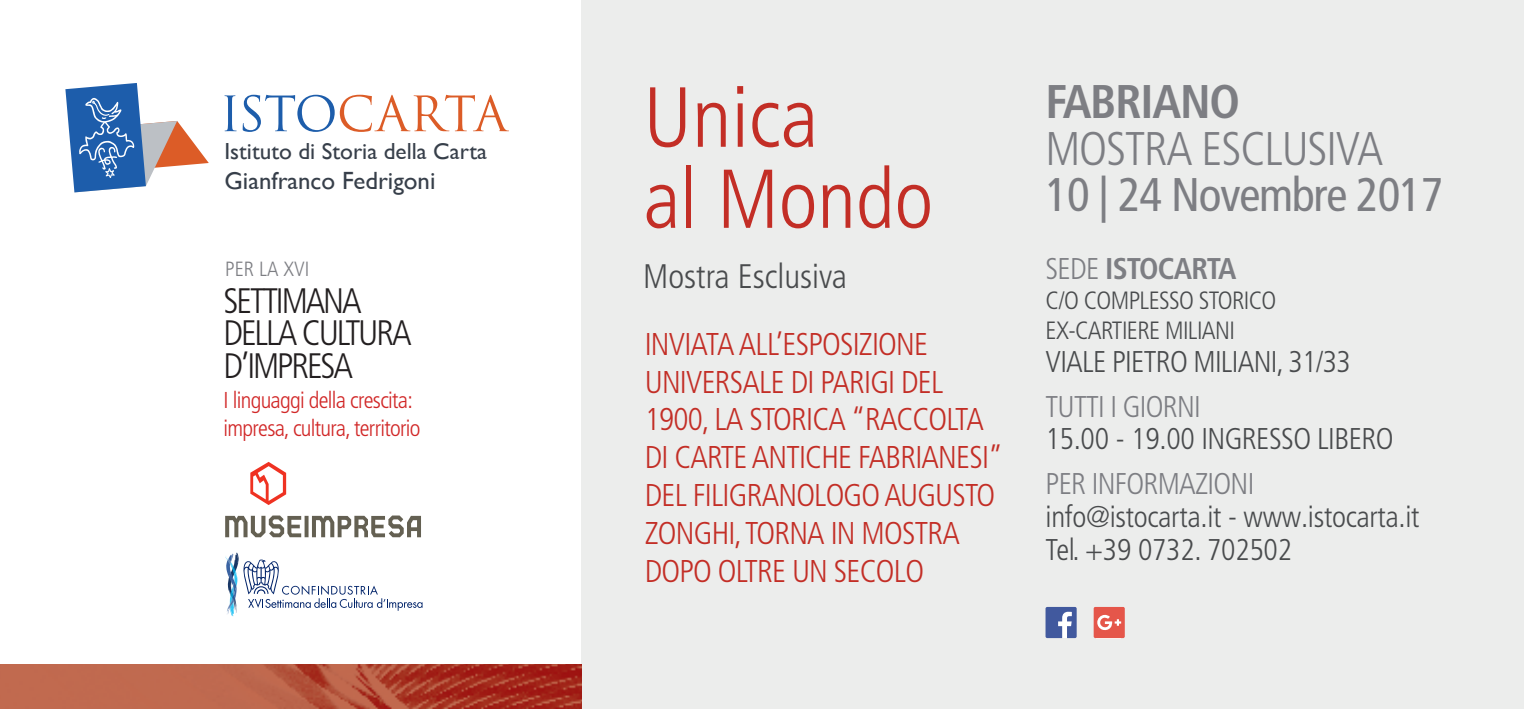
<style>
.page{position:relative;width:1524px;height:709px;background:#fff}
.page>*{position:absolute;margin:0;border:0;box-sizing:border-box;transform-origin:0 0}
.t1{font:300 condensed 85px "Frutiger LT Pro";color:#c32e26}
.t2{font:300 condensed 83.25px "Frutiger LT Pro";color:#c32e26}
.t3{font:condensed 47.25px/46.5px "Frutiger LT Pro";letter-spacing:-.025em;color:#7d7e83}
.t4{font:700 condensed 47.25px "Frutiger LT Pro";letter-spacing:-.025em;color:#7d7e83}
.t5{font:300 condensed 35.25px "Frutiger LT Pro";letter-spacing:-.06em;color:#231f20}
.t6{font:300 condensed 34px "Frutiger LT Pro";color:#494b4d}
.t7{font:300 condensed 31.5px/37.8px "Frutiger LT Pro";letter-spacing:-.025em;color:#c32e26}
.t8{font:300 condensed 30px "Frutiger LT Pro";letter-spacing:-.01em;color:#494b4d}
.t9{font:300 condensed 30px "Frutiger LT Pro";letter-spacing:-.025em;color:#7d7e83}
.t10{font:700 condensed 30px "Frutiger LT Pro";letter-spacing:-.025em;color:#7d7e83}
.t11{font:300 condensed 25px "Frutiger LT Pro";letter-spacing:-.025em;color:#494b4d}
.t12{font:25px "Gill Sans";color:#373f4a}
.t13{font:23.25px "Gill Sans";color:#373f4a}
.t14{font:300 condensed 23px/27.8px "Frutiger LT Pro";letter-spacing:-.03em;color:#d12727}
.t15{font:300 condensed 20.5px "Frutiger LT Std";color:#7d7e83}
.s1{font-weight:300}
</style>
<div class="page">
<div style="left:582px;top:0;width:942px;height:709px;background:#ecedec"></div>
<svg style="left:65px;top:83px;width:144px;height:109px"></svg>
<svg style="left:224px;top:95px;width:13px;height:36px"></svg>
<svg style="left:243px;top:95px;width:266px;height:37px"></svg>
<svg style="left:225px;top:515px;width:76px;height:22px"></svg>
<svg style="left:304px;top:516px;width:4px;height:21px"></svg>
<svg style="left:312px;top:515px;width:109px;height:22px"></svg>
<svg style="left:250px;top:462px;width:36px;height:43px"></svg>
<svg style="left:225px;top:552px;width:197px;height:65px"></svg>
<svg style="left:1045px;top:607px;width:31px;height:31px"></svg>
<svg style="left:1093px;top:607px;width:32px;height:31px"></svg>
<img style="left:0;top:664px;width:582px;height:45px">
<p class="t13" style="left:224px;top:137px;width:264px">Istituto di Storia della Carta</p>
<p class="t12" style="left:224px;top:166px;width:212px">Gianfranco Fedrigoni</p>
<p class="t15" style="left:225px;top:257px;width:86px">PER LA XVI</p>
<p class="t5" style="left:223px;top:280px;width:140px">SETTIMANA</p>
<p class="t5" style="left:223px;top:313px;width:190px">DELLA CULTURA</p>
<p class="t5" style="left:223px;top:345px;width:131px">D’IMPRESA</p>
<p class="t14" style="left:223px;top:387px;width:198px">I linguaggi della crescita: impresa, cultura, territorio</p>
<p class="t1" style="left:643px;top:69px;width:176px">Unica</p>
<p class="t2" style="left:643px;top:151px;width:291px">al Mondo</p>
<p class="t6" style="left:643px;top:256px;width:205px">Mostra Esclusiva</p>
<p class="t7" style="left:645px;top:325px;width:360px">INVIATA ALL’ESPOSIZIONE<br>UNIVERSALE DI PARIGI DEL<br>1900, LA STORICA “RACCOLTA<br>DI CARTE ANTICHE FABRIANESI”<br>DEL FILIGRANOLOGO AUGUSTO<br>ZONGHI, TORNA IN MOSTRA<br>DOPO OLTRE UN SECOLO</p>
<p class="t4" style="left:1045px;top:74px;width:196px">FABRIANO</p>
<p class="t3" style="left:1045px;top:125px;width:399px"><span class="s1">MOSTRA ESCLUSIVA<br></span>10 | 24 Novembre 2017</p>
<p class="t10" style="left:1045px;top:251px;width:192px"><span class="s1">SEDE</span> ISTOCARTA</p>
<p class="t11" style="left:1045px;top:286px;width:232px">C/O COMPLESSO STORICO</p>
<p class="t11" style="left:1045px;top:316px;width:191px">EX-CARTIERE MILIANI</p>
<p class="t8" style="left:1045px;top:344px;width:307px">VIALE PIETRO MILIANI, 31/33</p>
<p class="t9" style="left:1045px;top:389px;width:157px">TUTTI I GIORNI</p>
<p class="t8" style="left:1045px;top:422px;width:350px">15.00 - 19.00 INGRESSO LIBERO</p>
<p class="t9" style="left:1045px;top:467px;width:210px">PER INFORMAZIONI</p>
<p class="t8" style="left:1045px;top:499px;width:376px">info@istocarta.it - www.istocarta.it</p>
<p class="t8" style="left:1045px;top:532px;width:248px">Tel. +39 0732. 702502</p>
</div>
